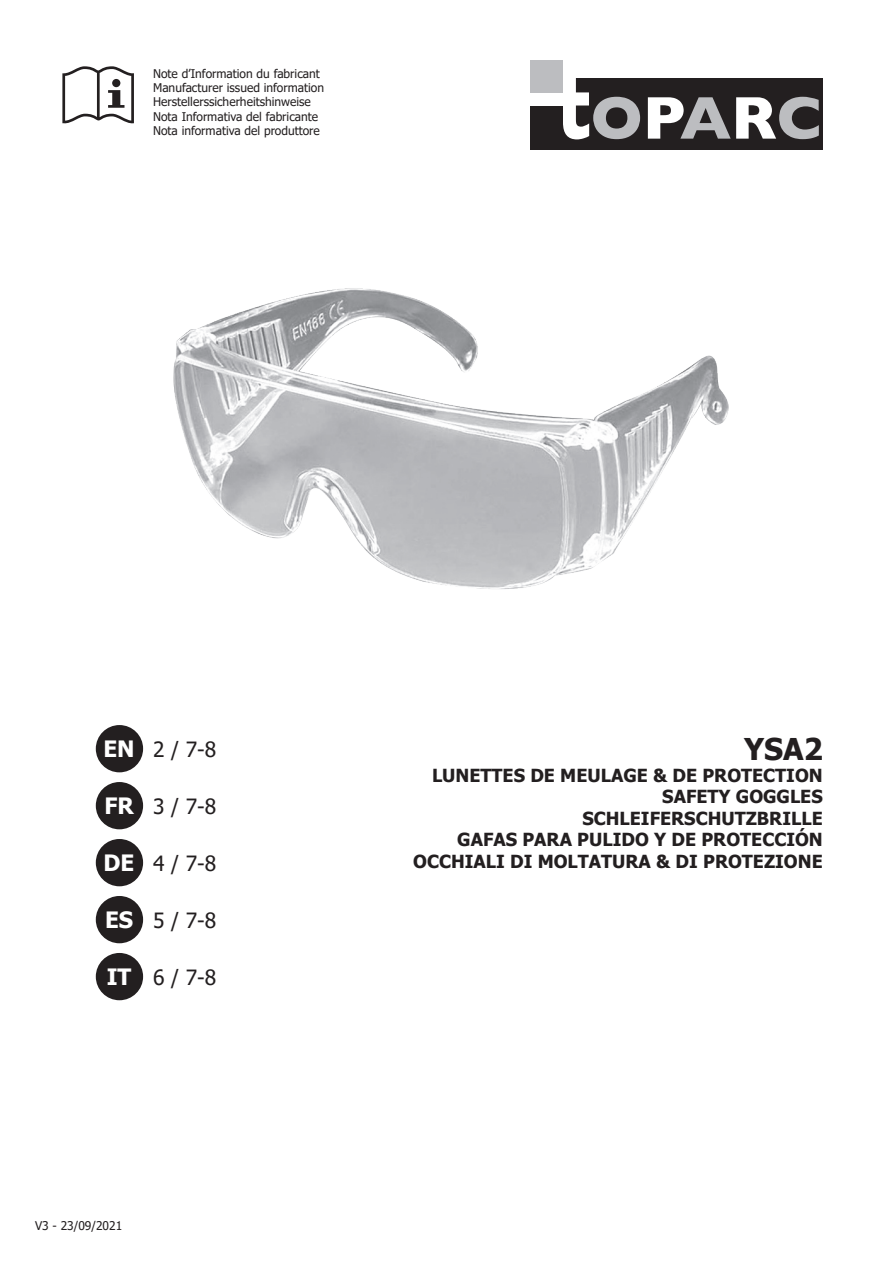
<style>
.page{position:relative;width:893px;height:1263px;background:#fff}
.page>*{position:absolute;margin:0;border:0;box-sizing:border-box;transform-origin:0 0}
.t1{font:700 30px "Tahoma";color:#231f20}
.t2{font:700 22.5px "Tahoma";color:#fff}
.t3{font:21px "Tahoma";color:#231f20}
.t4{font:700 18px "Tahoma";color:#231f20}
.t5{font:12px "Tahoma";color:#231f20}
</style>
<div class="page">
<div style="left:96px;top:725px;width:47px;height:47px;background:#231f20;border-radius:50%"></div>
<svg style="left:62px;top:66px;width:72px;height:58px"></svg>
<div style="left:112px;top:79px;width:8px;height:8px;background:#231f20;border-radius:50%"></div>
<div style="left:96px;top:782px;width:47px;height:47px;background:#231f20;border-radius:50%"></div>
<div style="left:96px;top:839px;width:47px;height:47px;background:#231f20;border-radius:50%"></div>
<div style="left:96px;top:896px;width:47px;height:47px;background:#231f20;border-radius:50%"></div>
<div style="left:530px;top:78px;width:293px;height:72px;background:#231f20"></div>
<svg style="left:563px;top:78px;width:77px;height:61px"></svg>
<svg style="left:648px;top:97px;width:171px;height:42px"></svg>
<div style="left:530px;top:73px;width:33px;height:32px;background:#fff"></div>
<div style="left:530px;top:60px;width:33px;height:33px;background:#bcbdc0"></div>
<img style="left:173px;top:288px;width:556px;height:301px">
<div style="left:96px;top:953px;width:47px;height:47px;background:#231f20;border-radius:50%"></div>
<p class="t5" style="left:153px;top:65px;width:168px">Note d’Information du fabricant</p>
<p class="t5" style="left:153px;top:80px;width:172px">Manufacturer issued information</p>
<p class="t5" style="left:153px;top:94px;width:159px">Herstellerssicherheitshinweise</p>
<p class="t5" style="left:153px;top:108px;width:167px">Nota Informativa del fabricante</p>
<p class="t5" style="left:153px;top:123px;width:168px">Nota informativa del produttore</p>
<p class="t2" style="left:103px;top:733px;width:33px">EN</p>
<p class="t3" style="left:153px;top:735px;width:65px">2 / 7-8</p>
<p class="t1" style="left:744px;top:728px;width:80px">YSA2</p>
<p class="t4" style="left:432px;top:762px;width:392px">LUNETTES DE MEULAGE &amp; DE PROTECTION</p>
<p class="t4" style="left:662px;top:784px;width:162px">SAFETY GOGGLES</p>
<p class="t4" style="left:582px;top:805px;width:242px">SCHLEIFERSCHUTZBRILLE</p>
<p class="t4" style="left:457px;top:827px;width:367px">GAFAS PARA PULIDO Y DE PROTECCIÓN</p>
<p class="t4" style="left:413px;top:849px;width:411px">OCCHIALI DI MOLTATURA &amp; DI PROTEZIONE</p>
<p class="t2" style="left:104px;top:790px;width:31px">FR</p>
<p class="t3" style="left:153px;top:792px;width:65px">3 / 7-8</p>
<p class="t2" style="left:104px;top:847px;width:32px">DE</p>
<p class="t3" style="left:153px;top:849px;width:65px">4 / 7-8</p>
<p class="t2" style="left:105px;top:904px;width:30px">ES</p>
<p class="t3" style="left:153px;top:906px;width:65px">5 / 7-8</p>
<p class="t2" style="left:107px;top:961px;width:26px">IT</p>
<p class="t3" style="left:153px;top:963px;width:65px">6 / 7-8</p>
<p class="t5" style="left:35px;top:1217px;width:89px">V3 - 23/09/2021</p>
</div>
